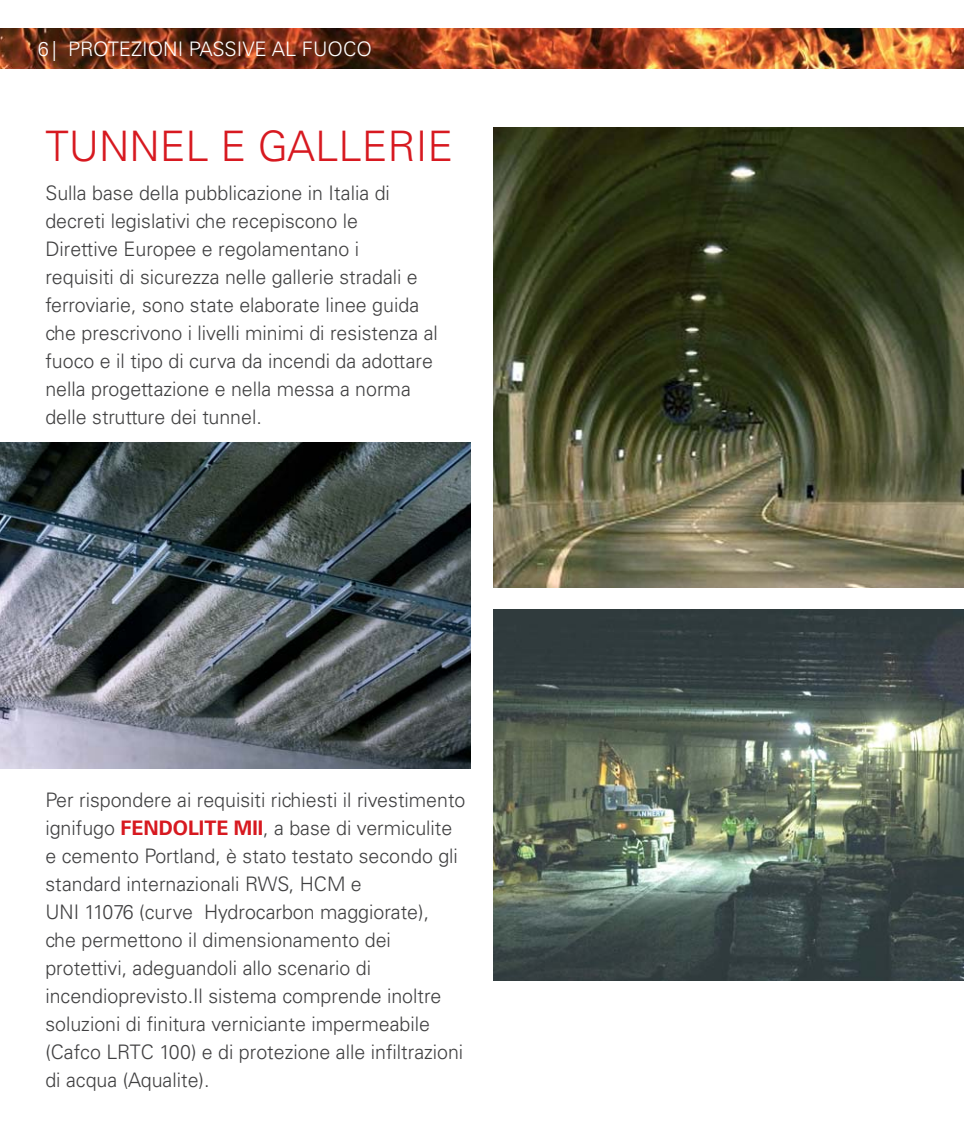
<style>
.page{position:relative;width:964px;height:1134px;background:#fff}
.page>*{position:absolute;margin:0;border:0;box-sizing:border-box;transform-origin:0 0}
.t1{font:300 42px "Univers";color:#d71920}
.t2{font:300 20px/28px "Univers";color:#404041}
.t3{font:300 20px "Univers";color:#fff}
.s1{font-weight:700;color:#d71920}
</style>
<div class="page">
<img style="left:0;top:28px;width:964px;height:40px">
<img style="left:963px;top:30px;width:1px;height:38px">
<img style="left:493px;top:128px;width:471px;height:460px">
<img style="left:0;top:442px;width:471px;height:326px">
<img style="left:493px;top:609px;width:471px;height:372px">
<p class="t3" style="left:38px;top:41px;width:336px">6 | PROTEZIONI PASSIVE AL FUOCO</p>
<h1 class="t1" style="left:45px;top:131px;width:409px">TUNNEL E GALLERIE</h1>
<p class="t2" style="left:45px;top:180px;width:394px">Sulla base della pubblicazione in Italia di decreti legislativi che recepiscono le<br>Direttive Europee e regolamentano i<br>requisiti di sicurezza nelle gallerie stradali e ferroviarie, sono state elaborate linee guida che prescrivono i livelli minimi di resistenza al fuoco e il tipo di curva da incendi da adottare nella progettazione e nella messa a norma delle strutture dei tunnel.</p>
<p class="t2" style="left:45px;top:787px;width:422px">Per rispondere ai requisiti richiesti il rivestimento ignifugo <span class="s1">FENDOLITE MII</span>, a base di vermiculite e cemento Portland, è stato testato secondo gli standard internazionali RWS, HCM e<br>UNI 11076 (curve Hydrocarbon maggiorate),<br>che permettono il dimensionamento dei protettivi, adeguandoli allo scenario di incendioprevisto.Il sistema comprende inoltre soluzioni di finitura verniciante impermeabile (Cafco LRTC 100) e di protezione alle infiltrazioni di acqua (Aqualite).</p>
</div>
